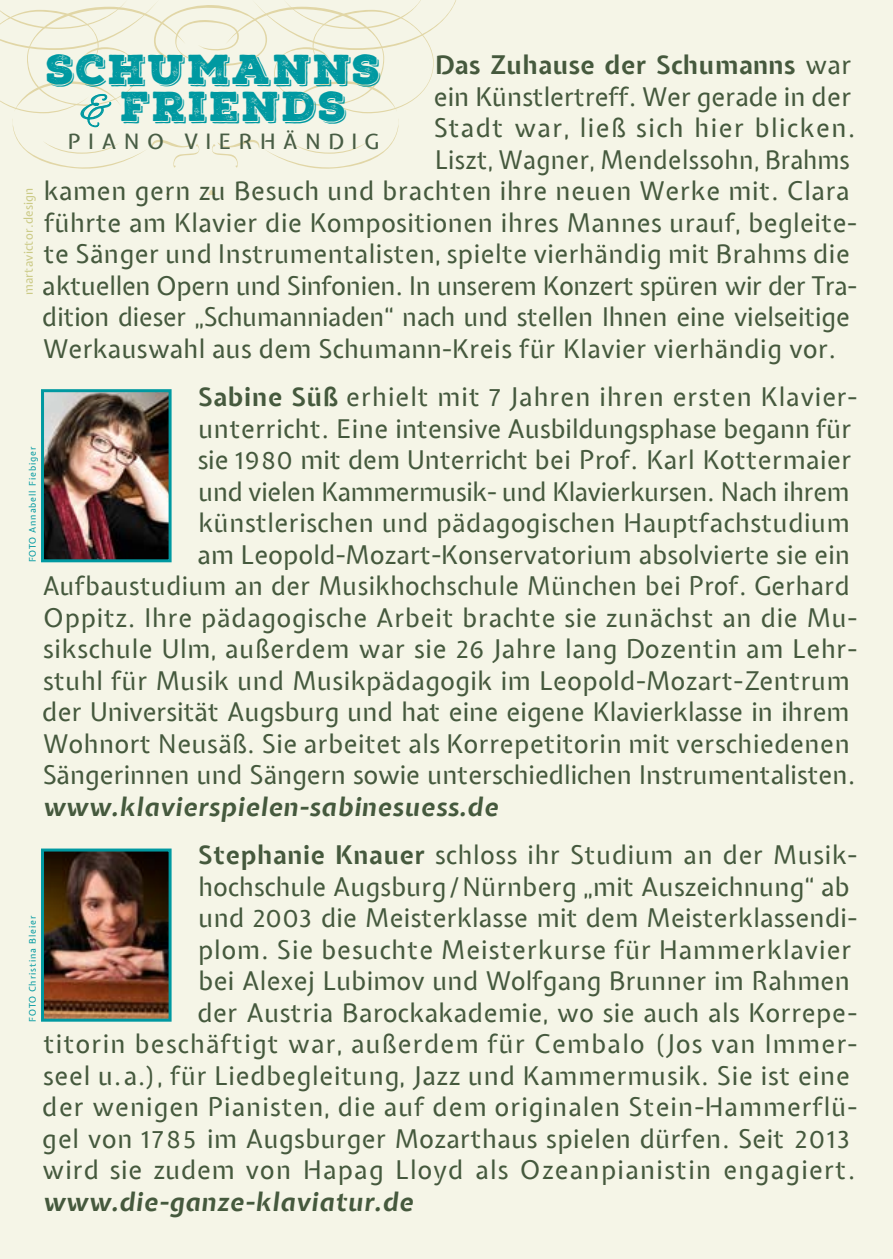
<style>
.page{position:relative;width:893px;height:1259px;background:#f5f5e7}
.page>*{position:absolute;margin:0;border:0;box-sizing:border-box;transform-origin:0 0}
.t1{font:40.5px/37.2px "Nexa Rust Slab Black Shadow 01";letter-spacing:.06em;color:#0099a1;text-align:center}
.t2{font:25.5px/31.5px "Expletus Sans";letter-spacing:.02em;color:#485d44;text-align:right}
.t3{font:italic 700 25.5px/48.6px "Expletus Sans";letter-spacing:.03em;color:#485d44}
.t4{font:25.5px "Expletus Sans";letter-spacing:-.005em;color:#485d44}
.t5{font:25.5px "Expletus Sans";letter-spacing:-.01em;color:#485d44}
.t6{font:25.5px "Expletus Sans";color:#485d44}
.t7{font:25.5px "Expletus Sans";letter-spacing:.02em;color:#485d44;scale:.96 1}
.t8{font:25.5px "Expletus Sans";letter-spacing:.06em;color:#485d44}
.t9{font:700 25.5px "Expletus Sans";letter-spacing:.02em;color:#485d44}
.t10{font:500 21px "Expletus Sans";letter-spacing:.36em;color:#485d44}
.t11{font:12px "Expletus Sans";color:#cbca86}
.t12{font:9px "Expletus Sans";letter-spacing:.1em;color:#0099a1}
.s1{font-family:"Alex Brush"}
.s2{font-weight:400}
.s3{font-weight:700}
.s4{font-size:24px}
.s5{font-style:normal}
.s6{font-weight:400;font-style:normal}
</style>
<div class="page">
<svg style="left:166px;top:189px;width:90px;height:6px"></svg>
<img style="left:45px;top:393px;width:123px;height:165px">
<div style="left:41px;top:389px;width:131px;height:173px;border:3px solid #0099a1"></div>
<svg style="left:0;top:0;width:456px;height:169px"></svg>
<img style="left:45px;top:852px;width:123px;height:165px">
<div style="left:41px;top:848px;width:131px;height:173px;border:3px solid #0099a1"></div>
<h1 class="t1" style="left:47px;top:52px;width:335px">SCHUMANNS <span class="s1">&amp;</span> FRIENDS</h1>
<p class="t10" style="left:68px;top:130px;width:313px">PIANO VIERHÄNDIG</p>
<p class="t9" style="left:435px;top:51px;width:418px">Das Zuhause der Schumanns <span class="s2">war</span></p>
<p class="t6" style="left:434px;top:83px;width:419px">ein Künstlertreff. Wer gerade in der</p>
<p class="t8" style="left:434px;top:114px;width:423px">Stadt war, ließ sich hier blicken.</p>
<p class="t7" style="left:435px;top:146px;width:434px">Liszt, Wagner, Mendelssohn, Brahms</p>
<p class="t2" style="left:44px;top:177px;width:807px">kamen gern zu Besuch und brachten ihre neuen Werke mit. Clara</p>
<p class="t2" style="left:44px;top:208px;width:814px">führte am Klavier die Kompositionen ihres Mannes urauf, begleite-</p>
<p class="t2" style="left:44px;top:240px;width:808px">te Sänger und Instrumentalisten, spielte vierhändig mit Brahms die</p>
<p class="t5" style="left:43px;top:272px;width:815px">aktuellen Opern und Sinfonien. In unserem Konzert spüren wir der Tra-</p>
<p class="t4" style="left:43px;top:303px;width:809px">dition dieser „Schumanniaden“ nach und stellen Ihnen eine vielseitige</p>
<p class="t2" style="left:44px;top:334px;width:794px">Werkauswahl aus dem Schumann-Kreis für Klavier vierhändig vor.</p>
<p class="t2" style="left:42px;top:383px;width:816px"><span class="s3">Sabine Süß</span> erhielt mit <span class="s4">7</span> Jahren ihren ersten Klavier-<br>unterricht. Eine intensive Ausbildungsphase begann für<br>sie <span class="s4">1980</span> mit dem Unterricht bei Prof. Karl Kottermaier<br>und vielen Kammermusik- und Klavierkursen. Nach ihrem künstlerischen und pädagogischen Hauptfachstudium<br>am Leopold-Mozart-Konservatorium absolvierte sie ein Aufbaustudium an der Musikhochschule München bei Prof. Gerhard Oppitz. Ihre pädagogische Arbeit brachte sie zunächst an die Mu&shy;sikschule Ulm, außerdem war sie <span class="s4">26</span> Jahre lang Dozentin am Lehr&shy;stuhl für Musik und Musikpädagogik im Leopold-Mozart-Zentrum der Universität Augsburg und hat eine eigene Klavierklasse in ihrem Wohnort Neusäß. Sie arbeitet als Korrepetitorin mit verschiedenen Sängerinnen und Sängern sowie unterschiedlichen Instrumentalisten.</p>
<p class="t3" style="left:198px;top:783px;width:660px;text-indent:-156px">www.klavierspielen-sabinesuess.de<br><span class="s5">Stephanie Knauer</span> <span class="s6">schloss ihr Studium an der Musik-</span></p>
<p class="t2" style="left:43px;top:872px;width:816px">hochschule Augsburg /Nürnberg „mit Auszeichnung“ ab<br>und <span class="s4">2003</span> die Meisterklasse mit dem Meisterklassendi-<br>plom. Sie besuchte Meisterkurse für Hammerklavier<br>bei Alexej Lubimov und Wolfgang Brunner im Rahmen<br>der Austria Barockakademie, wo sie auch als Korrepe-<br>titorin beschäftigt war, außerdem für Cembalo (Jos van Immer&shy;seel u.a.), für Liedbegleitung, Jazz und Kammermusik. Sie ist eine der wenigen Pianisten, die auf dem originalen Stein-Hammerflü&shy;gel von <span class="s4">1785</span> im Augsburger Mozarthaus spielen dürfen. Seit <span class="s4">2013 </span>wird sie zudem von Hapag Lloyd als Ozeanpianistin engagiert.</p>
<p class="t3" style="left:42px;top:1178px;width:372px">www.die-ganze-klaviatur.de</p>
<p class="t11" style="left:22px;top:295px;width:109px;rotate:-90deg">martavictor.design</p>
<p class="t12" style="left:28px;top:562px;width:117px;rotate:-90deg">Foto Annabell Fiebiger</p>
<p class="t12" style="left:28px;top:1021px;width:107px;rotate:-90deg">Foto Christina Bleier</p>
</div>
